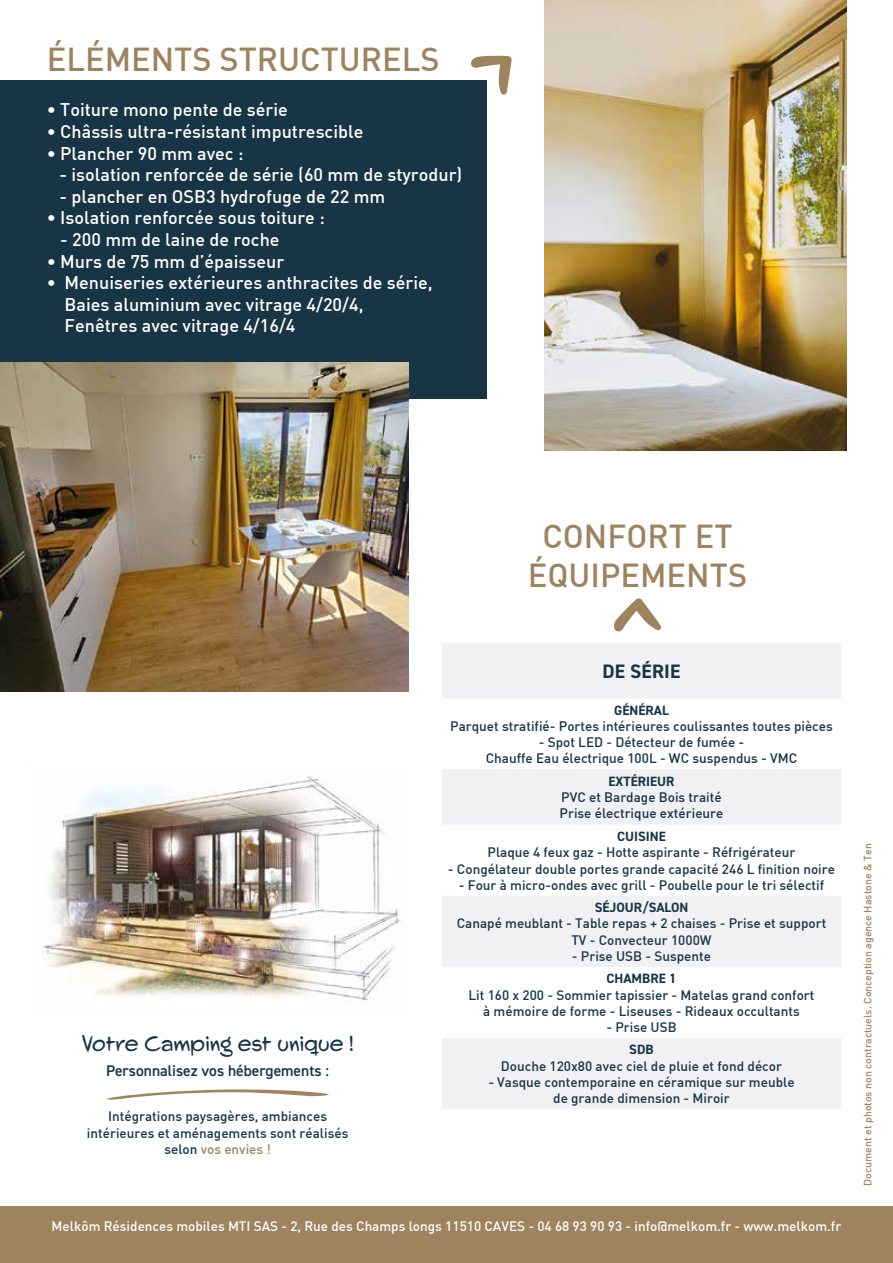
<style>
.page{position:relative;width:893px;height:1263px;background:#fff}
.page>*{position:absolute;margin:0;border:0;box-sizing:border-box;transform-origin:0 0}
.t1{font:500 32.55px/39px "DIN";color:#9e835f;text-align:center}
.t2{font:22.35px "Swing King";color:#183546}
.t3{font:700 19.5px "DIN2014";letter-spacing:.01em;color:#183546}
.t4{font:500 18px/21.6px "DIN";color:#fff}
.t5{font:600 15.6px "DIN2014";color:#183546}
.t6{font:500 13.5px/16.2px "DIN";color:#183546;text-align:center}
.t7{font:500 13.5px "DIN";color:#fff}
.t8{font:700 13.5px "DIN2014";color:#183546}
.t9{font:500 10.5px "DIN";color:#9f8460}
.s1{color:#9f8460}
</style>
<div class="page">
<div style="left:0;top:81px;width:487px;height:318px;background:#183546"></div>
<svg style="left:470px;top:56px;width:42px;height:39px"></svg>
<img style="left:0;top:362px;width:409px;height:330px">
<img style="left:544px;top:0;width:302px;height:451px">
<svg style="left:442px;top:643px;width:399px;height:466px;fill:#f1f1f4"></svg>
<div style="left:0;top:1207px;width:893px;height:56px;background:#9e835f"></div>
<img style="left:42px;top:775px;width:360px;height:228px">
<svg style="left:614px;top:598px;width:47px;height:33px"></svg>
<svg style="left:107px;top:1089px;width:222px;height:11px"></svg>
<h1 class="t1" style="left:47px;top:39px;width:394px">ÉLÉMENTS STRUCTURELS</h1>
<h3 class="t4" style="left:47px;top:98px;width:243px">• Toiture mono pente de série</h3>
<h3 class="t4" style="left:47px;top:120px;width:318px">• Châssis ultra-résistant imputrescible</h3>
<h3 class="t4" style="left:47px;top:142px;width:198px">• Plancher 90 mm avec :</h3>
<h3 class="t4" style="left:60px;top:163px;width:404px">- isolation renforcée de série (60 mm de styrodur)</h3>
<h3 class="t4" style="left:60px;top:185px;width:327px">- plancher en OSB3 hydrofuge de 22 mm</h3>
<h3 class="t4" style="left:47px;top:206px;width:279px">• Isolation renforcée sous toiture :</h3>
<h3 class="t4" style="left:60px;top:228px;width:221px">- 200 mm de laine de roche</h3>
<h3 class="t4" style="left:47px;top:250px;width:239px">• Murs de 75 mm d’épaisseur</h3>
<h3 class="t4" style="left:65px;top:271px;width:370px;text-indent:-18px">• Menuiseries extérieures anthracites de série,<br>Baies aluminium avec vitrage 4/20/4,<br>Fenêtres avec vitrage 4/16/4</h3>
<h1 class="t1" style="left:528px;top:515px;width:221px">CONFORT ET<br>ÉQUIPEMENTS</h1>
<h2 class="t2" style="left:82px;top:1030px;width:273px">Votre Camping est unique !</h2>
<p class="t5" style="left:106px;top:1060px;width:224px">Personnalisez vos hébergements :</p>
<p class="t6" style="left:87px;top:1108px;width:263px">Intégrations paysagères, ambiances intérieures et aménagements sont réalisés selon <span class="s1">vos envies !</span></p>
<h3 class="t3" style="left:602px;top:658px;width:80px">DE SÉRIE</h3>
<p class="t8" style="left:614px;top:701px;width:56px">GÉNÉRAL</p>
<p class="t6" style="left:450px;top:717px;width:384px">Parquet stratifié- Portes intérieures coulissantes toutes pièces</p>
<p class="t6" style="left:486px;top:734px;width:313px">- Spot LED - Détecteur de fumée -<br>Chauffe Eau électrique 100L - WC suspendus - VMC</p>
<p class="t8" style="left:608px;top:772px;width:68px">EXTÉRIEUR</p>
<p class="t6" style="left:560px;top:789px;width:165px;text-align:left">PVC et Bardage Bois traité<br>Prise électrique extérieure</p>
<p class="t8" style="left:617px;top:827px;width:50px">CUISINE</p>
<p class="t6" style="left:488px;top:844px;width:309px">Plaque 4 feux gaz - Hotte aspirante - Réfrigérateur</p>
<p class="t6" style="left:448px;top:860px;width:389px">- Congélateur double portes grande capacité 246 L finition noire</p>
<p class="t6" style="left:459px;top:876px;width:367px">- Four à micro-ondes avec grill - Poubelle pour le tri sélectif</p>
<p class="t8" style="left:595px;top:898px;width:95px">SÉJOUR/SALON</p>
<p class="t6" style="left:457px;top:915px;width:371px">Canapé meublant - Table repas + 2 chaises - Prise et support<br>TV - Convecteur 1000W</p>
<p class="t6" style="left:572px;top:947px;width:141px">- Prise USB - Suspente</p>
<p class="t8" style="left:606px;top:970px;width:71px">CHAMBRE 1</p>
<p class="t6" style="left:468px;top:986px;width:347px">Lit 160 x 200 - Sommier tapissier - Matelas grand confort à mémoire de forme - Liseuses - Rideaux occultants</p>
<p class="t6" style="left:606px;top:1018px;width:72px">- Prise USB</p>
<p class="t8" style="left:629px;top:1041px;width:26px">SDB</p>
<p class="t6" style="left:501px;top:1057px;width:283px">Douche 120x80 avec ciel de pluie et fond décor</p>
<p class="t6" style="left:488px;top:1073px;width:308px">- Vasque contemporaine en céramique sur meuble de grande dimension - Miroir</p>
<p class="t7" style="left:52px;top:1217px;width:791px">Melkôm Résidences mobiles MTI SAS - 2, Rue des Champs longs 11510 CAVES - 04 68 93 90 93 - info@melkom.fr - www.melkom.fr</p>
<p class="t9" style="left:861px;top:1185px;width:344px;rotate:-90deg">Document et photos non contractuels. Conception agence Hastone &amp; Ten</p>
</div>
